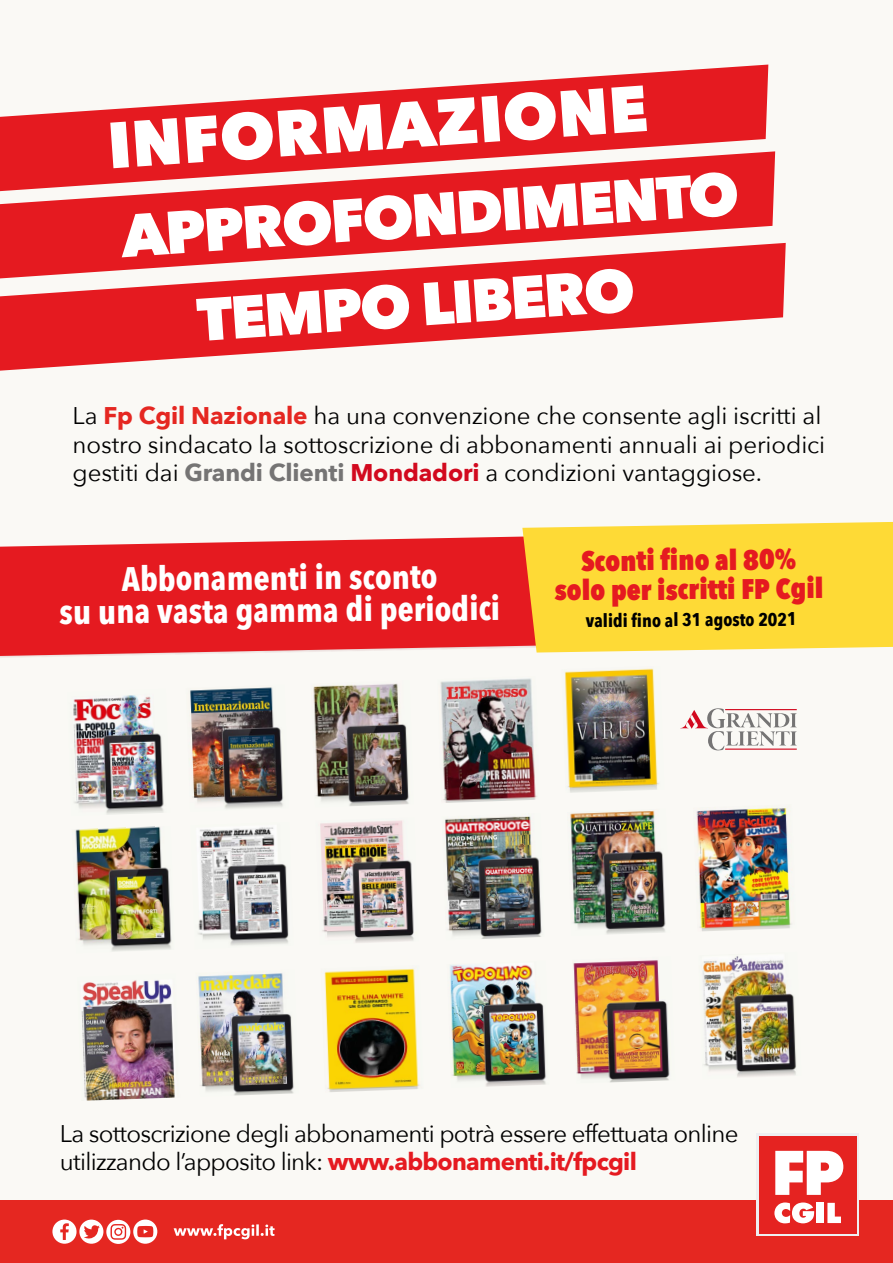
<style>
.page{position:relative;width:893px;height:1263px;background:#fff}
.page>*{position:absolute;margin:0;border:0;box-sizing:border-box;transform-origin:0 0}
.t1{font:800 64.5px "Avenir Next";color:#fff}
.t2{font:800 59.7px/88.9px "Avenir Next";color:#fff}
.t3{font:700 33.9px/32.5px "Avenir Next Condensed";letter-spacing:-.01em;color:#fff;text-align:center}
.t4{font:800 28.2px/29.5px "Avenir Next Condensed";color:#e51a20;text-align:center}
.t5{font:24.15px/29px "Avenir Next";letter-spacing:-.005em;color:#000}
.t6{font:24.15px/28.5px "Avenir Next";letter-spacing:-.03em;color:#000}
.t7{font:700 18.3px "Avenir Next Condensed";color:#000}
.s1{font-weight:700;color:#e52721}
.s2{font-weight:700;color:#757474}
.s3{font-weight:700;color:#d2091e}
.s4{font-weight:700;color:#e51a20}
</style>
<div class="page">
<div style="left:0;top:0;width:893px;height:1229px;background:#faf9f5"></div>
<img style="left:564px;top:668px;width:95px;height:125px">
<img style="left:198px;top:973px;width:96px;height:123px">
<img style="left:198px;top:827px;width:91px;height:119px">
<img style="left:324px;top:968px;width:96px;height:124px">
<img style="left:320px;top:820px;width:94px;height:123px">
<img style="left:573px;top:960px;width:97px;height:123px">
<img style="left:570px;top:810px;width:96px;height:124px">
<img style="left:450px;top:964px;width:96px;height:123px">
<img style="left:445px;top:816px;width:97px;height:123px">
<img style="left:73px;top:695px;width:91px;height:120px">
<img style="left:75px;top:826px;width:97px;height:126px">
<img style="left:81px;top:980px;width:94px;height:121px">
<img style="left:190px;top:687px;width:94px;height:122px">
<img style="left:313px;top:683px;width:96px;height:123px">
<img style="left:440px;top:678px;width:97px;height:125px">
<img style="left:696px;top:807px;width:96px;height:124px">
<img style="left:702px;top:956px;width:95px;height:121px">
<svg style="left:0;top:536px;width:567px;height:120px;background:#e62e33"></svg>
<div style="left:0;top:1201px;width:893px;height:62px;background:#e52721"></div>
<svg style="left:52px;top:1219px;width:105px;height:25px"></svg>
<svg style="left:174px;top:1224px;width:101px;height:15px"></svg>
<div style="left:757px;top:1134px;width:102px;height:102px;background:linear-gradient(to right,#eeeff1,#eeeff1)"></div>
<div style="left:759px;top:1136px;width:97px;height:97px;background:#e52321"></div>
<svg style="left:774px;top:1202px;width:40px;height:21px"></svg>
<div style="left:817px;top:1203px;width:7px;height:20px;background:#fff"></div>
<svg style="left:827px;top:1203px;width:14px;height:20px"></svg>
<svg style="left:775px;top:1151px;width:68px;height:44px"></svg>
<svg style="left:680px;top:708px;width:117px;height:42px"></svg>
<div style="left:522px;top:522px;width:371px;height:130px;background:#feda36"></div>
<svg style="left:0;top:243px;width:786px;height:128px;fill:#e51a20"></svg>
<svg style="left:0;top:151px;width:775px;height:127px;fill:#e51a20"></svg>
<svg style="left:0;top:65px;width:768px;height:126px;fill:#e51a20"></svg>
<h1 class="t1" style="left:105px;top:106px;width:543px;rotate:-4deg">INFORMAZIONE</h1>
<h2 class="t2" style="left:188px;top:187px;width:551px;text-indent:-70px;rotate:-4deg">APPROFONDIMENTO<br>TEMPO LIBERO</h2>
<p class="t5" style="left:73px;top:400px;width:754px">La <span class="s1">Fp Cgil Nazionale</span> ha una convenzione che consente agli iscritti al nostro sindacato la sottoscrizione di abbonamenti annuali ai periodici gestiti dai <span class="s2">Grandi Clienti</span> <span class="s3">Mondadori</span> a condizioni vantaggiose.</p>
<h3 class="t3" style="left:59px;top:561px;width:443px">Abbonamenti in sconto<br>su una vasta gamma di periodici</h3>
<p class="t4" style="left:554px;top:547px;width:270px;rotate:-1deg">Sconti fi no al 80% solo per iscritti FP Cgil</p>
<p class="t7" style="left:585px;top:610px;width:213px;rotate:-1deg">validi fi no al 31 agosto 2021</p>
<p class="t6" style="left:60px;top:1118px;width:680px">La sottoscrizione degli abbonamenti potrà essere effettuata online utilizzando l’apposito link: <span class="s4">www.abbonamenti.it/fpcgil</span></p>
</div>
